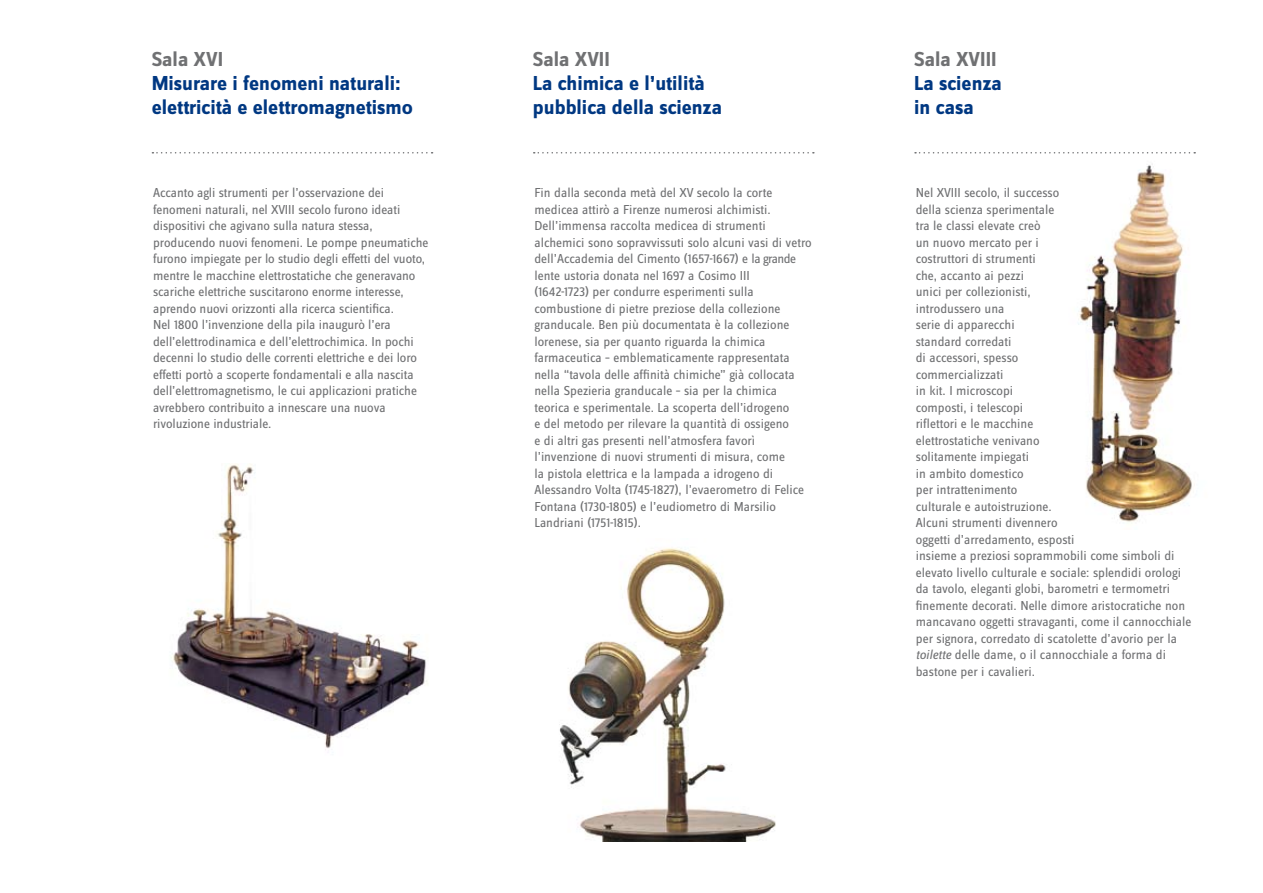
<style>
.page{position:relative;width:1263px;height:893px;background:#fff}
.page>*{position:absolute;margin:0;border:0;box-sizing:border-box;transform-origin:0 0}
.t1{font:700 21px/24px "Zine Sans Dis";color:#003882}
.t2{font:700 21px "Zine Sans Dis";color:#707173}
.t3{font:13.5px/16.5px "Zine Sans Dis";color:#707173}
.s1{font-style:italic}
</style>
<div class="page">
<img style="left:559px;top:548px;width:217px;height:294px">
<img style="left:171px;top:464px;width:257px;height:286px">
<img style="left:1078px;top:152px;width:118px;height:370px">
<svg style="left:152px;top:152px;width:281px;height:2px"></svg>
<svg style="left:534px;top:152px;width:280px;height:2px"></svg>
<svg style="left:915px;top:152px;width:280px;height:2px"></svg>
<h1 class="t2" style="left:152px;top:48px;width:73px">Sala XVI</h1>
<h1 class="t1" style="left:152px;top:72px;width:263px">Misurare i fenomeni naturali: elettricità e elettromagnetismo</h1>
<h1 class="t2" style="left:533px;top:48px;width:78px">Sala XVII</h1>
<h1 class="t1" style="left:533px;top:72px;width:191px">La chimica e l’utilità pubblica della scienza</h1>
<h1 class="t2" style="left:914px;top:48px;width:84px">Sala XVIII</h1>
<h1 class="t1" style="left:914px;top:72px;width:89px">La scienza in casa</h1>
<p class="t3" style="left:153px;top:185px;width:277px">Accanto agli strumenti per l’osservazione dei fenomeni naturali, nel XVIII secolo furono ideati dispositivi che agivano sulla natura stessa, producendo nuovi fenomeni. Le pompe pneumatiche furono impiegate per lo studio degli effetti del vuoto, mentre le macchine elettrostatiche che generavano scariche elettriche suscitarono enorme interesse, aprendo nuovi orizzonti alla ricerca scientifica.<br>Nel 1800 l’invenzione della pila inaugurò l’era dell’elettrodinamica e dell’elettrochimica. In pochi decenni lo studio delle correnti elettriche e dei loro effetti portò a scoperte fondamentali e alla nascita dell’elettromagnetismo, le cui applicazioni pratiche avrebbero contribuito a innescare una nuova rivoluzione industriale.</p>
<p class="t3" style="left:534px;top:185px;width:279px">Fin dalla seconda metà del XV secolo la corte medicea attirò a Firenze numerosi alchimisti.<br>Dell’immensa raccolta medicea di strumenti alchemici sono sopravvissuti solo alcuni vasi di vetro dell’Accademia del Cimento (1657-1667) e la grande lente ustoria donata nel 1697 a Cosimo III<br>(1642-1723) per condurre esperimenti sulla combustione di pietre preziose della collezione granducale. Ben più documentata è la collezione lorenese, sia per quanto riguarda la chimica farmaceutica – emblematicamente rappresentata nella “tavola delle affinità chimiche” già collocata nella Spezieria granducale – sia per la chimica teorica e sperimentale. La scoperta dell’idrogeno<br>e del metodo per rilevare la quantità di ossigeno<br>e di altri gas presenti nell’atmosfera favorì l’invenzione di nuovi strumenti di misura, come<br>la pistola elettrica e la lampada a idrogeno di Alessandro Volta (1745-1827), l’evaerometro di Felice Fontana (1730-1805) e l’eudiometro di Marsilio Landriani (1751-1815).</p>
<p class="t3" style="left:916px;top:185px;width:277px">Nel XVIII secolo, il successo<br>della scienza sperimentale<br>tra le classi elevate creò<br>un nuovo mercato per i<br>costruttori di strumenti<br>che, accanto ai pezzi<br>unici per collezionisti,<br>introdussero una<br>serie di apparecchi<br>standard corredati<br>di accessori, spesso<br>commercializzati<br>in kit. I microscopi<br>composti, i telescopi<br>riflettori e le macchine<br>elettrostatiche venivano<br>solitamente impiegati<br>in ambito domestico<br>per intrattenimento<br>culturale e autoistruzione.<br>Alcuni strumenti divennero<br>oggetti d’arredamento, esposti<br>insieme a preziosi soprammobili come simboli di elevato livello culturale e sociale: splendidi orologi da tavolo, eleganti globi, barometri e termometri finemente decorati. Nelle dimore aristocratiche non mancavano oggetti stravaganti, come il cannocchiale per signora, corredato di scatolette d’avorio per la <span class="s1">toilette</span> delle dame, o il cannocchiale a forma di bastone per i cavalieri.</p>
</div>
